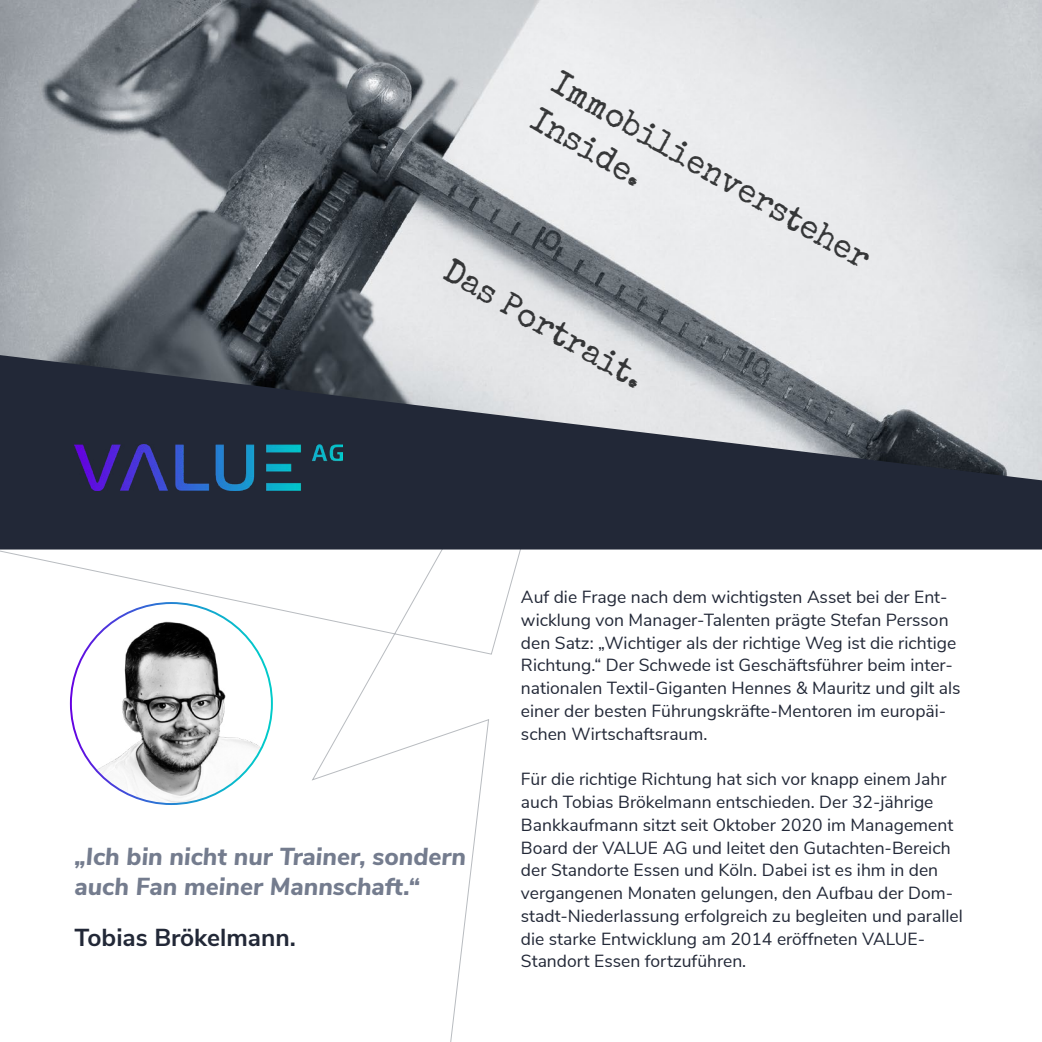
<style>
.page{position:relative;width:1042px;height:1042px;background:#fff}
.page>*{position:absolute;margin:0;border:0;box-sizing:border-box;transform-origin:0 0}
.t1{font:33.25px/42px "Special Elite";color:#252627}
.t2{font:italic 800 24.5px/29.8px "Nunito Sans";color:#747c8e}
.t3{font:700 24.5px "Nunito Sans";color:#222837}
.t4{font:17.5px/22.8px "Nunito Sans";color:#222837}
</style>
<div class="page">
<svg style="left:0;top:549px;width:601px;height:493px"></svg>
<img style="left:0;top:0;width:1042px;height:355px">
<svg style="left:0;top:355px;width:1042px;height:194px;background:#515662"></svg>
<img style="left:74px;top:444px;width:269px;height:46px">
<img style="left:71px;top:603px;width:201px;height:201px;border-radius:100px">
<h1 class="t1" style="left:565px;top:62px;width:363px;rotate:30deg">Immobilienversteher<br>Inside.</h1>
<h1 class="t1" style="left:457px;top:250px;width:227px;rotate:30deg">Das Portrait.</h1>
<h2 class="t2" style="left:74px;top:840px;width:393px">„Ich bin nicht nur Trainer, sondern auch Fan meiner Mannschaft.“</h2>
<h2 class="t3" style="left:74px;top:919px;width:223px">Tobias Brökelmann.</h2>
<p class="t4" style="left:521px;top:585px;width:441px">Auf die Frage nach dem wichtigsten Asset bei der Ent&shy;wicklung von Manager-Talenten prägte Stefan Persson den Satz: „Wichtiger als der richtige Weg ist die richtige Richtung.“ Der Schwede ist Geschäftsführer beim inter&shy;nationalen Textil-Giganten Hennes &amp; Mauritz und gilt als einer der besten Führungskräfte-Mentoren im europäi&shy;schen Wirtschaftsraum.</p>
<p class="t4" style="left:521px;top:767px;width:443px">Für die richtige Richtung hat sich vor knapp einem Jahr auch Tobias Brökelmann entschieden. Der 32-jährige Bankkaufmann sitzt seit Oktober 2020 im Management Board der VALUE AG und leitet den Gutachten-Bereich der Standorte Essen und Köln. Dabei ist es ihm in den vergangenen Monaten gelungen, den Aufbau der Dom&shy;stadt-Niederlassung erfolgreich zu begleiten und parallel die starke Entwicklung am 2014 eröffneten VALUE-Standort Essen fortzuführen.</p>
</div>
